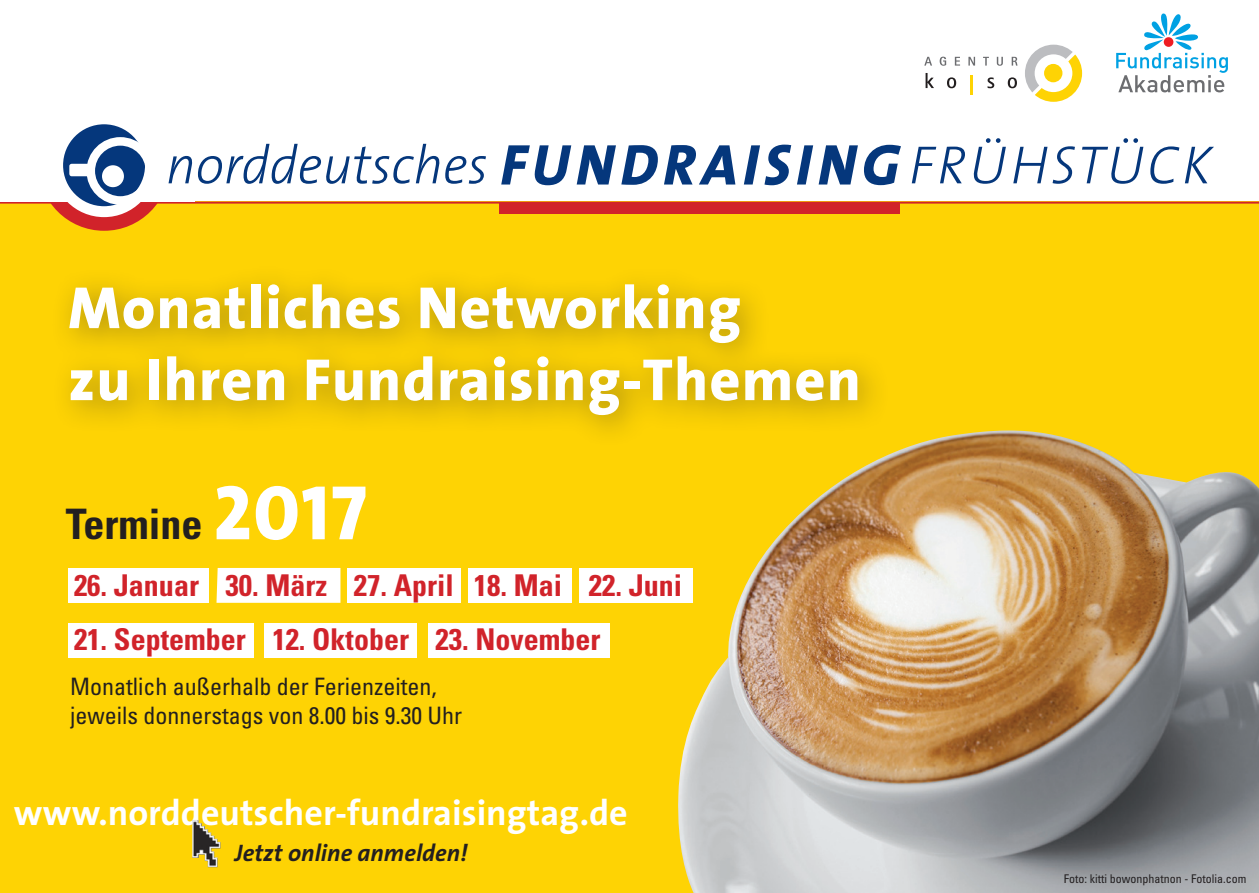
<style>
.page{position:relative;width:1259px;height:893px;background:#fff}
.page>*{position:absolute;margin:0;border:0;box-sizing:border-box;transform-origin:0 0}
.t1{font:800 60px/72px "The Sans";letter-spacing:.02em;color:#fff}
.t2{font:italic 300 54.3px "The Sans";color:#05377c}
.t3{font:700 condensed 42px "Univers";color:#231f20}
.t4{font:700 36px "The Sans";color:#fff}
.t5{font:700 condensed 30px "Univers";color:#d1232a}
.t6{font:condensed 24px/28.8px "Univers";color:#231f20}
.t7{font:italic 700 24px "The Sans";color:#231f20}
.t8{font:condensed 12px "Univers";color:#231f20}
.s1{font-weight:800;font-size:57.9px}
.s2{font-family:"The Sans Extra Bold Caps";font-weight:400;font-stretch:normal;font-size:78px;color:#fff}
</style>
<div class="page">
<div style="left:0;top:202px;width:1259px;height:691px;background:#fed304"></div>
<div style="left:48px;top:263px;width:843px;height:186px;background:#231f20;opacity:.3"></div>
<div style="left:39px;top:100px;width:131px;height:131px;border:38px solid #d1232a;border-radius:50%"></div>
<hr style="left:0;top:202px;width:1259px;height:2px;background:#d1232a">
<div style="left:499px;top:202px;width:401px;height:12px;background:#d1232a"></div>
<div style="left:0;top:81px;width:194px;height:120px;background:#fff"></div>
<svg style="left:58px;top:119px;width:92px;height:93px;fill:#05377c"></svg>
<div style="left:52px;top:113px;width:104px;height:104px;border:11px solid #fff;border-radius:50%"></div>
<div style="left:86px;top:137px;width:68px;height:68px;border:9px solid #fff;border-radius:50%"></div>
<div style="left:102px;top:165px;width:22px;height:22px;background:#fff;border-radius:50%"></div>
<div style="left:69px;top:164px;width:22px;height:12px;background:#fff;border-radius:2px"></div>
<img style="left:677px;top:430px;width:582px;height:463px">
<div style="left:68px;top:568px;width:140px;height:35px;background:#fff"></div>
<div style="left:68px;top:623px;width:185px;height:35px;background:#fff"></div>
<div style="left:264px;top:623px;width:153px;height:35px;background:#fff"></div>
<div style="left:428px;top:623px;width:181px;height:35px;background:#fff"></div>
<div style="left:216px;top:568px;width:124px;height:35px;background:#fff"></div>
<div style="left:347px;top:568px;width:114px;height:35px;background:#fff"></div>
<div style="left:469px;top:568px;width:103px;height:35px;background:#fff"></div>
<div style="left:579px;top:568px;width:114px;height:35px;background:#fff"></div>
<img style="left:192px;top:820px;width:28px;height:47px">
<svg style="left:1025px;top:45px;width:57px;height:57px"></svg>
<div style="left:1044px;top:64px;width:18px;height:18px;background:#fed304;border-radius:50%"></div>
<svg style="left:925px;top:73px;width:31px;height:15px"></svg>
<svg style="left:971px;top:76px;width:2px;height:19px"></svg>
<svg style="left:987px;top:77px;width:30px;height:11px"></svg>
<svg style="left:924px;top:57px;width:93px;height:9px"></svg>
<svg style="left:1116px;top:14px;width:112px;height:78px"></svg>
<h2 class="t2" style="left:166px;top:120px;width:1047px">norddeutsches <span class="s1">FUNDRAISING</span> FRÜHSTÜCK</h2>
<h1 class="t1" style="left:68px;top:270px;width:794px">Monatliches Networking<br>zu Ihren Fundraising-Themen</h1>
<h3 class="t3" style="left:66px;top:499px;width:303px">Termine <span class="s2">2017</span></h3>
<p class="t5" style="left:74px;top:567px;width:610px">26. Januar 30. März 27. April 18. Mai 22. Juni</p>
<p class="t5" style="left:74px;top:621px;width:528px">21. September 12. Oktober 23. November</p>
<p class="t6" style="left:70px;top:671px;width:393px">Monatlich außerhalb der Ferienzeiten, jeweils donnerstags von 8.00 bis 9.30 Uhr</p>
<p class="t4" style="left:14px;top:783px;width:615px">www.norddeutscher-fundraisingtag.de</p>
<p class="t7" style="left:235px;top:833px;width:234px">Jetzt online anmelden!</p>
<p class="t8" style="left:1063px;top:871px;width:184px">Foto: kitti bowonphatnon - Fotolia.com</p>
</div>
